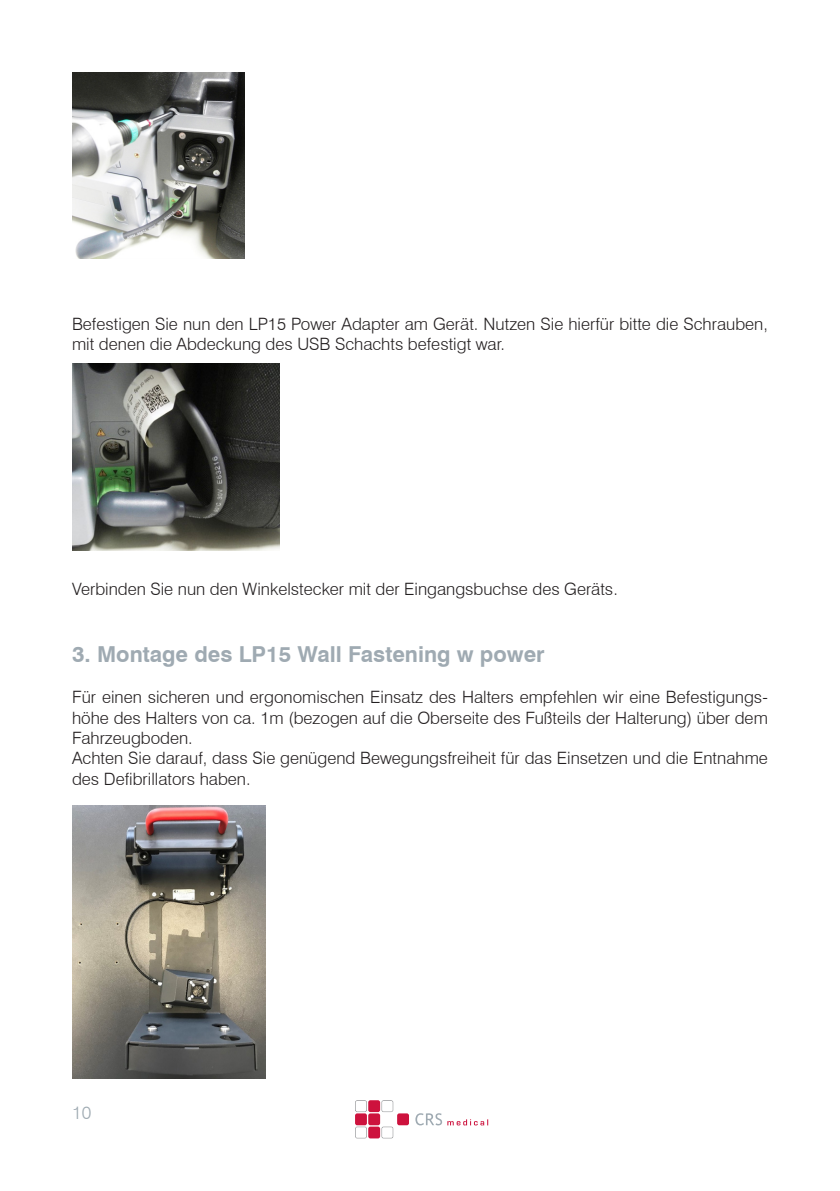
<style>
.page{position:relative;width:840px;height:1191px;background:#fff}
.page>*{position:absolute;margin:0;border:0;box-sizing:border-box;transform-origin:0 0}
.Unterüberschrift_Grau{font:700 22px "Swiss 721 BT";color:#9faab2}
.t1{font:300 18px "Swiss 721 BT";color:#9faab2}
.t2{font:300 17px/20.4px "Swiss 721 BT";color:#231f20}
</style>
<div class="page">
<div style="left:355px;top:1113px;width:12px;height:12px;background:#cd123d;border-radius:2px"></div>
<div style="left:368px;top:1126px;width:12px;height:12px;background:#cd123d;border-radius:2px"></div>
<div style="left:368px;top:1113px;width:12px;height:12px;background:#cd123d;border-radius:2px"></div>
<div style="left:368px;top:1100px;width:12px;height:12px;background:#cd123d;border-radius:2px"></div>
<div style="left:397px;top:1113px;width:12px;height:12px;background:#cd123d;border-radius:2px"></div>
<svg style="left:355px;top:1100px;width:12px;height:12px"></svg>
<svg style="left:381px;top:1100px;width:12px;height:12px"></svg>
<svg style="left:355px;top:1126px;width:12px;height:12px"></svg>
<svg style="left:381px;top:1126px;width:12px;height:12px"></svg>
<svg style="left:415px;top:1113px;width:73px;height:12px"></svg>
<img style="left:72px;top:72px;width:173px;height:187px">
<img style="left:72px;top:363px;width:207px;height:187px">
<img style="left:72px;top:805px;width:193px;height:273px">
<p class="t2" style="left:72px;top:313px;width:697px">Befestigen Sie nun den LP15 Power Adapter am Gerät. Nutzen Sie hierfür bitte die Schrauben, mit denen die Abdeckung des USB Schachts befestigt war.</p>
<p class="t2" style="left:72px;top:579px;width:547px">Verbinden Sie nun den Winkelstecker mit der Eingangsbuchse des Geräts.</p>
<p class="Unterüberschrift_Grau" style="left:72px;top:641px;width:474px">3. Montage des LP15 Wall Fastening w power</p>
<p class="t2" style="left:72px;top:687px;width:697px;text-align:justify">Für einen sicheren und ergonomischen Einsatz des Halters empfehlen wir eine Befestigungs&shy;höhe des Halters von ca. 1m (bezogen auf die Oberseite des Fußteils der Halterung) über dem Fahrzeugboden.</p>
<p class="t2" style="left:72px;top:748px;width:697px">Achten Sie darauf, dass Sie genügend Bewegungsfreiheit für das Einsetzen und die Entnahme des Defibrillators haben.</p>
<p class="t1" style="left:72px;top:1101px;width:21px">10</p>
</div>
